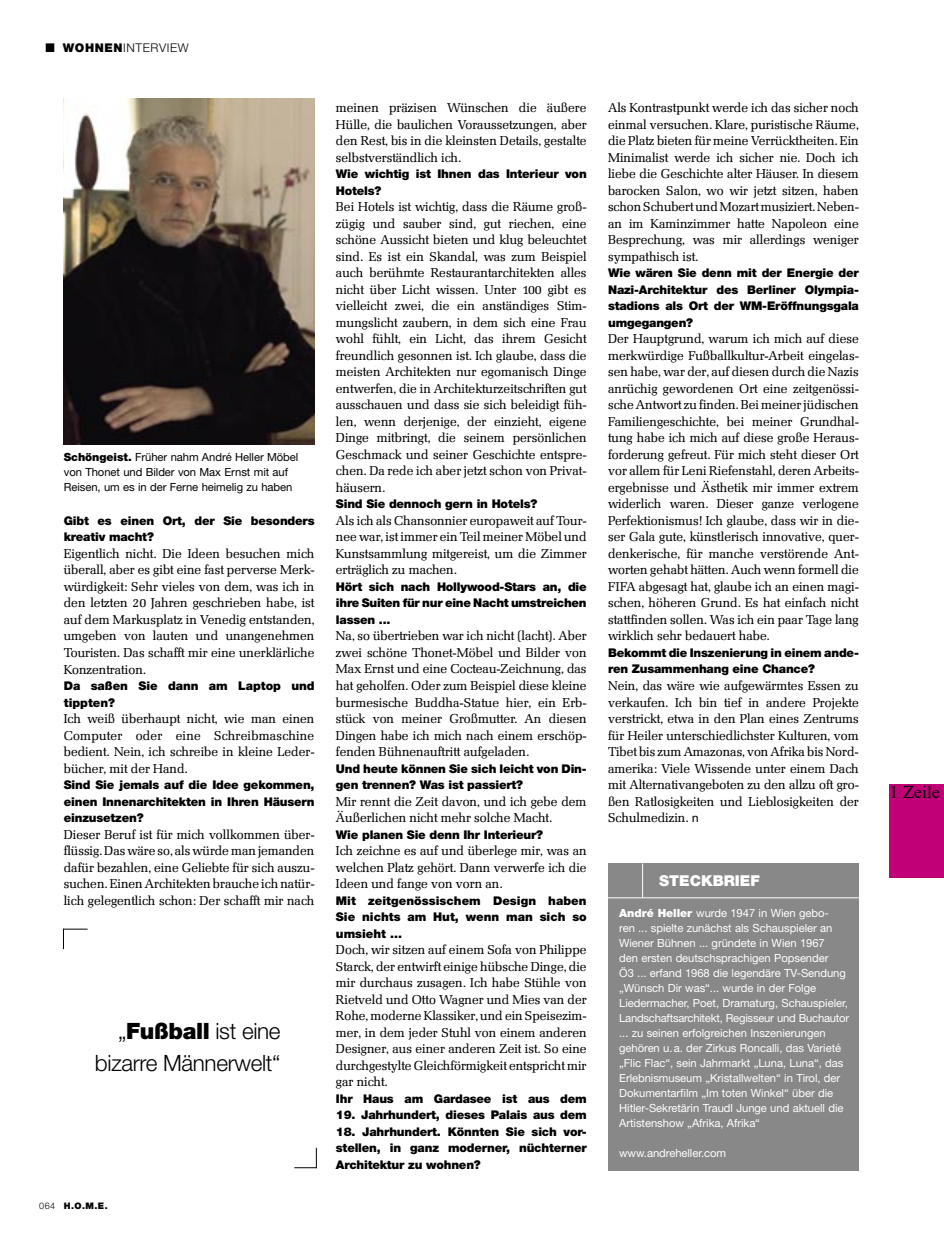
<style>
.page{position:relative;width:944px;height:1242px;background:#fff}
.page>*{position:absolute;margin:0;border:0;box-sizing:border-box;transform-origin:0 0}
.t1{font:300 22.5px/31.5px "Helvetica Neue";letter-spacing:-.015em;color:#000;text-align:right}
.t2{font:18px "Times";color:#000}
.Kasten_Head{font:900 15px "Helvetica Neue";color:#fff}
.t3{font:12.75px/16.5px "Melior BQ";letter-spacing:-.015em;color:#000;text-align:justify}
.t4{font:900 12px/16.5px "Helvetica Neue";letter-spacing:-.015em;color:#000}
.Überzeile{font:300 12px "Helvetica Neue";letter-spacing:.05em;color:#000}
.Kasten-Text_kursiv{font:11.25px/15px "Helvetica Neue";letter-spacing:-.005em;color:#fff}
.Kasten-Text_kursiv-2{font:11.25px/15px "Helvetica Neue";letter-spacing:-.005em;color:#000}
.t5{font:900 9px "Helvetica Neue";color:#000}
.t6{font:300 9px "Helvetica Neue";color:#000}
.s1{font-weight:900}
</style>
<div class="page">
<svg style="left:294px;top:1147px;width:23px;height:21px"></svg>
<svg style="left:63px;top:928px;width:25px;height:21px"></svg>
<div style="left:46px;top:44px;width:8px;height:7px;background:#000"></div>
<div style="left:46px;top:43px;width:8px;height:9px;border:1px solid #000"></div>
<div style="left:643px;top:863px;width:216px;height:34px;background:#888"></div>
<div style="left:608px;top:898px;width:251px;height:272px;background:#888"></div>
<div style="left:608px;top:863px;width:34px;height:34px;background:#888"></div>
<img style="left:64px;top:99px;width:251px;height:345px">
<div style="left:890px;top:784px;width:54px;height:94px;background:#c10077"></div>
<p class="Überzeile" style="left:63px;top:40px;width:128px"><span class="s1">WOHNEN</span>INTERVIEW</p>
<p class="Kasten-Text_kursiv-2" style="left:64px;top:449px;width:236px"><span class="s1">Schöngeist.</span> Früher nahm André Heller Möbel von Thonet und Bilder von Max Ernst mit auf<br>Reisen, um es in der Ferne heimelig zu haben</p>
<p class="t4" style="left:64px;top:512px;width:252px">Gibt es einen Ort, der Sie besonders kreativ macht?</p>
<p class="t3" style="left:64px;top:546px;width:252px">Eigentlich nicht. Die Ideen besuchen mich überall, aber es gibt eine fast perverse Merk&shy;würdigkeit: Sehr vieles von dem, was ich in den letzten 20 Jahren geschrieben habe, ist auf dem Markusplatz in Venedig entstanden, umgeben von lauten und unangenehmen Touristen. Das schafft mir eine unerklärliche Konzentration.</p>
<p class="t4" style="left:64px;top:677px;width:252px">Da saßen Sie dann am Laptop und tippten?</p>
<p class="t3" style="left:64px;top:711px;width:252px">Ich weiß überhaupt nicht, wie man einen Computer oder eine Schreibmaschine bedient. Nein, ich schreibe in kleine Leder&shy;bücher, mit der Hand.</p>
<p class="t4" style="left:64px;top:776px;width:252px;text-align:justify">Sind Sie jemals auf die Idee gekommen, einen Innenarchitekten in Ihren Häusern einzusetzen?</p>
<p class="t3" style="left:64px;top:826px;width:252px">Dieser Beruf ist für mich vollkommen über&shy;flüssig. Das wäre so, als würde man jemanden dafür bezahlen, eine Geliebte für sich auszu&shy;suchen. Einen Architekten brauche ich natür&shy;lich gelegentlich schon: Der schafft mir nach</p>
<p class="t1" style="left:95px;top:1015px;width:187px">„<span class="s1">Fußball</span> ist eine bizarre Männerwelt“</p>
<p class="t6" style="left:39px;top:1200px;width:17px">064</p>
<p class="t5" style="left:64px;top:1200px;width:46px">H.O.M.E.</p>
<p class="t3" style="left:336px;top:100px;width:252px">meinen präzisen Wünschen die äußere Hülle, die baulichen Voraussetzungen, aber den Rest, bis in die kleinsten Details, gestalte selbstverständlich ich.</p>
<p class="t4" style="left:336px;top:166px;width:252px">Wie wichtig ist Ihnen das Interieur von<br>Hotels?</p>
<p class="t3" style="left:336px;top:199px;width:252px">Bei Hotels ist wichtig, dass die Räume groß&shy;zügig und sauber sind, gut riechen, eine schöne Aussicht bieten und klug beleuchtet sind. Es ist ein Skandal, was zum Beispiel auch berühmte Restaurantarchitekten alles nicht über Licht wissen. Unter 100 gibt es vielleicht zwei, die ein anständiges Stim&shy;mungslicht zaubern, in dem sich eine Frau wohl fühlt, ein Licht, das ihrem Gesicht freundlich gesonnen ist. Ich glaube, dass die meisten Architekten nur egomanisch Dinge entwerfen, die in Architekturzeitschriften gut ausschauen und dass sie sich beleidigt füh&shy;len, wenn derjenige, der einzieht, eigene Dinge mitbringt, die seinem persönlichen Geschmack und seiner Geschichte entspre&shy;chen. Da rede ich aber jetzt schon von Privat&shy;häusern.</p>
<p class="t4" style="left:336px;top:496px;width:203px">Sind Sie dennoch gern in Hotels?</p>
<p class="t3" style="left:336px;top:512px;width:252px">Als ich als Chansonnier europaweit auf Tour&shy;nee war, ist immer ein Teil meiner Möbel und Kunstsammlung mitgereist, um die Zimmer erträglich zu machen.</p>
<p class="t4" style="left:336px;top:578px;width:252px;text-align:justify">Hört sich nach Hollywood-Stars an, die ihre Suiten für nur eine Nacht umstreichen lassen ...</p>
<p class="t3" style="left:336px;top:628px;width:252px">Na, so übertrieben war ich nicht (lacht). Aber zwei schöne Thonet-Möbel und Bilder von Max Ernst und eine Cocteau-Zeichnung, das hat geholfen. Oder zum Beispiel diese kleine burmesische Buddha-Statue hier, ein Erb&shy;stück von meiner Großmutter. An diesen Dingen habe ich mich nach einem erschöp&shy;fenden Bühnenauftritt aufgeladen.</p>
<p class="t4" style="left:336px;top:760px;width:252px">Und heute können Sie sich leicht von Din&shy;gen trennen? Was ist passiert?</p>
<p class="t3" style="left:336px;top:793px;width:252px">Mir rennt die Zeit davon, und ich gebe dem<br>Äußerlichen nicht mehr solche Macht.</p>
<p class="t4" style="left:336px;top:826px;width:209px">Wie planen Sie denn Ihr Interieur?</p>
<p class="t3" style="left:336px;top:842px;width:252px">Ich zeichne es auf und überlege mir, was an welchen Platz gehört. Dann verwerfe ich die Ideen und fange von vorn an.</p>
<p class="t4" style="left:336px;top:892px;width:252px;text-align:justify">Mit zeitgenössischem Design haben Sie nichts am Hut, wenn man sich so umsieht ...</p>
<p class="t3" style="left:336px;top:941px;width:252px">Doch, wir sitzen auf einem Sofa von Philippe Starck, der entwirft einige hübsche Dinge, die mir durchaus zusagen. Ich habe Stühle von Rietveld und Otto Wagner und Mies van der Rohe, moderne Klassiker, und ein Speisezim&shy;mer, in dem jeder Stuhl von einem anderen Designer, aus einer anderen Zeit ist. So eine durchgestylte Gleichförmigkeit entspricht mir gar nicht.</p>
<p class="t4" style="left:336px;top:1090px;width:252px">Ihr Haus am Gardasee ist aus dem</p>
<p class="t4" style="left:336px;top:1106px;width:252px">19. Jahrhundert, dieses Palais aus dem</p>
<p class="t4" style="left:336px;top:1123px;width:252px;text-align:justify">18. Jahrhundert. Könnten Sie sich vor&shy;stellen, in ganz moderner, nüchterner Architektur zu wohnen?</p>
<p class="t3" style="left:608px;top:100px;width:252px">Als Kontrastpunkt werde ich das sicher noch einmal versuchen. Klare, puristische Räume, die Platz bieten für meine Verrücktheiten. Ein Minimalist werde ich sicher nie. Doch ich liebe die Geschichte alter Häuser. In diesem barocken Salon, wo wir jetzt sitzen, haben schon Schubert und Mozart musiziert. Neben&shy;an im Kaminzimmer hatte Napoleon eine Besprechung, was mir allerdings weniger sympathisch ist.</p>
<p class="t4" style="left:608px;top:265px;width:252px;text-align:justify">Wie wären Sie denn mit der Energie der Nazi-Architektur des Berliner Olympia&shy;stadions als Ort der WM-Eröffnungsgala umgegangen?</p>
<p class="t3" style="left:608px;top:331px;width:252px">Der Hauptgrund, warum ich mich auf diese merkwürdige Fußballkultur-Arbeit eingelas&shy;sen habe, war der, auf diesen durch die Nazis anrüchig gewordenen Ort eine zeitgenössi&shy;sche Antwort zu finden. Bei meiner jüdischen Familiengeschichte, bei meiner Grundhal&shy;tung habe ich mich auf diese große Heraus&shy;forderung gefreut. Für mich steht dieser Ort vor allem für Leni Riefenstahl, deren Arbeits&shy;ergebnisse und Ästhetik mir immer extrem widerlich waren. Dieser ganze verlogene Perfektionismus! Ich glaube, dass wir in die&shy;ser Gala gute, künstlerisch innovative, quer&shy;denkerische, für manche verstörende Ant&shy;worten gehabt hätten. Auch wenn formell die FIFA abgesagt hat, glaube ich an einen magi&shy;schen, höheren Grund. Es hat einfach nicht stattfinden sollen. Was ich ein paar Tage lang wirklich sehr bedauert habe.</p>
<p class="t4" style="left:608px;top:644px;width:252px">Bekommt die Inszenierung in einem ande&shy;ren Zusammenhang eine Chance?</p>
<p class="t3" style="left:608px;top:677px;width:252px">Nein, das wäre wie aufgewärmtes Essen zu verkaufen. Ich bin tief in andere Projekte verstrickt, etwa in den Plan eines Zentrums für Heiler unterschiedlichster Kulturen, vom Tibet bis zum Amazonas, von Afrika bis Nord&shy;amerika: Viele Wissende unter einem Dach mit Alternativangeboten zu den allzu oft gro&shy;ßen Ratlosigkeiten und Lieblosigkeiten der Schulmedizin. ■</p>
<p class="Kasten_Head" style="left:659px;top:871px;width:102px">STECKBRIEF</p>
<p class="Kasten-Text_kursiv" style="left:619px;top:905px;width:232px"><span class="s1">André Heller</span> wurde 1947 in Wien gebo-<br>ren ... spielte zunächst als Schauspieler an Wiener Bühnen ... gründete in Wien 1967<br>den ersten deutschsprachigen Popsender<br>Ö3 ... erfand 1968 die legendäre TV-Sendung „Wünsch Dir was“... wurde in der Folge Liedermacher, Poet, Dramaturg, Schauspieler, Landschaftsarchitekt, Regisseur und Buchautor ... zu seinen erfolgreichen Inszenierungen gehören u. a. der Zirkus Roncalli, das Varieté „Flic Flac“, sein Jahrmarkt „Luna, Luna“, das Erlebnismuseum „Kristallwelten“ in Tirol, der Dokumentarfilm „Im toten Winkel“ über die Hitler-Sekretärin Traudl Junge und aktuell die Artistenshow „Afrika, Afrika“</p>
<p class="Kasten-Text_kursiv" style="left:619px;top:1145px;width:108px">www.andreheller.com</p>
<p class="t2" style="left:890px;top:781px;width:52px">1 Zeile</p>
</div>
